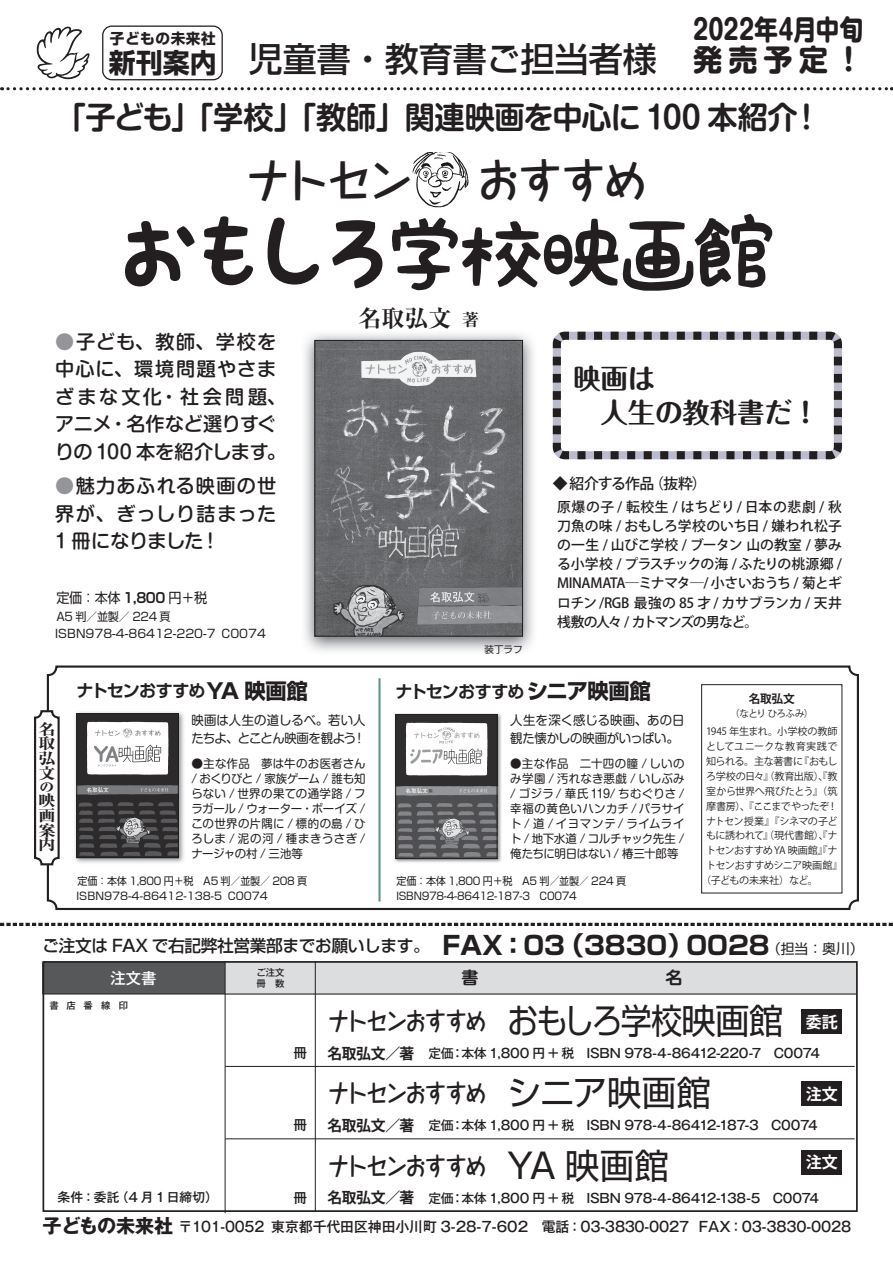
<style>
.page{position:relative;width:893px;height:1263px;background:#fff}
.page>*{position:absolute;margin:0;border:0;box-sizing:border-box;transform-origin:0 0}
.t1{font:85.05px "K Fhimaji";letter-spacing:-.145em;color:#231f20}
.t2{font:700 44.7px "Taka Hand Std De";letter-spacing:-.06em;color:#231f20}
.t3{font:34.8px "Shin Go Pro";letter-spacing:-.045em;color:#231f20;scale:.89 1}
.t4{font:500 34.05px "Shin Go Pro";color:#231f20}
.t5{font:700 30.9px "Shin M Go Pro De";letter-spacing:-.015em;color:#231f20}
.t6{font:700 29.7px "Shin M Go Pro";color:#231f20}
.t7{font:700 27.6px/34px "Maru Fo Pro";letter-spacing:-.01em;color:#231f20}
.t8{font:700 27.6px "Shin M Go Pro";letter-spacing:.005em;color:#231f20;scale:.85 1}
.t9{font:700 24.15px "Taka Hand Std De";letter-spacing:-.09em;color:#231f20;scale:.9 1}
.t10{font:700 expanded 23.4px "Ryumin Pro";color:#231f20}
.t11{font:500 19.2px/27.6px "Shin M Go Pro";letter-spacing:.045em;color:#231f20}
.t12{font:700 16.95px "Shin Go Pro De";letter-spacing:-.05em;color:#231f20}
.t13{font:500 16.8px "Shin Go Upr";letter-spacing:-.025em;color:#231f20}
.t14{font:700 15.9px "Koz Go Pro";color:#fff}
.t15{font:800 15.3px/14.7px "Ryumin Pro";color:#231f20;text-align:justify;scale:1.11 1}
.t16{font:500 15.3px "Gothic MB101 Pro";color:#fff}
.t17{font:500 14.85px "Koz Go Pro";letter-spacing:-.05em;color:#231f20}
.t18{font:700 14.55px "Shin Go Pro";letter-spacing:.04em;color:#231f20}
.t19{font:500 14.1px "Gothic MB101 Pro";letter-spacing:-.01em;color:#231f20}
.t20{font:500 13.8px/19.2px "Koz Go Pro";letter-spacing:-.045em;color:#231f20;text-align:justify}
.t21{font:13.8px "Shin Go Pro";color:#231f20;scale:.95 1}
.t22{font:500 13.65px "Gothic MB101 Pro";color:#231f20}
.t23{font:800 13.35px "Ryumin Pro";color:#231f20;scale:1.11 1}
.t24{font:500 12.75px "Gothic MB101 Pro";letter-spacing:-.015em;color:#231f20}
.t25{font:12.75px/18.1px "Shin M Go Pro";letter-spacing:-.015em;color:#231f20}
.t26{font:500 12.75px "Gothic MB101 Pro";letter-spacing:.025em;color:#231f20}
.t27{font:11.7px/14.9px "Shin M Go Pro";letter-spacing:.005em;color:#231f20;text-align:justify}
.t28{font:11.7px/17px "Shin Go Pro";color:#231f20;scale:.95 1}
.t29{font:700 11.7px "Koz Go Pro";color:#231f20}
.t30{font:10.65px/14.9px "Shin Go Pro";letter-spacing:-.025em;color:#231f20;scale:.95 1}
.t31{font:10.65px/14.9px "Shin Go Pro";color:#231f20;scale:.95 1}
.t32{font:10.05px "Koz Go Pro";letter-spacing:-.035em;color:#231f20}
.t33{font:10.05px "Koz Go Pro";letter-spacing:-.055em;color:#231f20}
.t34{font:10.05px "Koz Go Pro";letter-spacing:-.01em;color:#231f20}
.t35{font:10.05px "Koz Go Pro";letter-spacing:-.065em;color:#231f20}
.t36{font:10.05px "Koz Go Pro";letter-spacing:.02em;color:#231f20}
.t37{font:9.6px "Koz Go Pro";letter-spacing:-.075em;color:#231f20}
.t38{font:9.6px "Shin Go Pro";color:#231f20}
.t39{font:500 9.45px/11.1px "Gothic MB101 Pro";color:#231f20}
.s1{font-weight:700;font-size:27px}
.s2{color:#939598}
.s3{font-family:"Shin Go Pro De";font-weight:700}
.s4{font-size:16.95px}
.s5{font-family:"Shin Go Pro";font-size:21.3px}
.s6{font-weight:700;font-size:25.5px}
.s7{font-family:"Taka Hand Std De";font-weight:700;font-size:24.15px}
.s8{font-family:"Koz Go Pro";font-weight:700;font-size:14.85px}
.s9{font-family:"Koz Go Pro"}
.s10{font-family:"Shin Go Pro";font-weight:400;font-size:34.8px}
.s11{font-weight:700;font-size:19.2px}
</style>
<div class="page">
<div style="left:47px;top:665px;width:812px;height:245px;border:2px solid #231f20;border-radius:9px"></div>
<div style="left:35px;top:711px;width:24px;height:153px;background:#fff;border-radius:6px"></div>
<div style="left:34px;top:710px;width:26px;height:155px;border:2px solid #231f20;border-radius:6px"></div>
<div style="left:225px;top:962px;width:630px;height:33px;background:#dcdddf"></div>
<div style="left:43px;top:962px;width:182px;height:32px;background:#57585a"></div>
<hr style="left:43px;top:994px;width:813px;height:1px;background:#231f20">
<hr style="left:225px;top:961px;width:1px;height:252px;background:#231f20">
<hr style="left:315px;top:961px;width:1px;height:251px;background:#231f20">
<svg style="left:0;top:923px;width:893px;height:3px"></svg>
<hr style="left:225px;top:1138px;width:630px;height:1px;background:#231f20">
<img style="left:75px;top:712px;width:109px;height:151px">
<img style="left:79px;top:715px;width:98px;height:141px">
<div style="left:77px;top:713px;width:102px;height:145px;border:1px solid #231f20"></div>
<img style="left:394px;top:713px;width:108px;height:150px">
<img style="left:397px;top:716px;width:98px;height:141px">
<div style="left:395px;top:714px;width:102px;height:145px;border:1px solid #231f20"></div>
<hr style="left:225px;top:1066px;width:630px;height:1px;background:#231f20">
<div style="left:102px;top:26px;width:121px;height:54px;border:1px solid #231f20;border-radius:9px"></div>
<svg style="left:36px;top:27px;width:54px;height:52px"></svg>
<svg style="left:2px;top:87px;width:890px;height:3px"></svg>
<div style="left:701px;top:684px;width:141px;height:209px;border:1px solid #231f20"></div>
<svg style="left:552px;top:331px;width:290px;height:129px"></svg>
<div style="left:801px;top:1009px;width:41px;height:25px;background:#231f20"></div>
<div style="left:801px;top:1082px;width:41px;height:24px;background:#231f20"></div>
<hr style="left:378px;top:678px;width:3px;height:223px;background:#5d9983">
<div style="left:43px;top:961px;width:815px;height:251px;border:2px solid #231f20"></div>
<img style="left:413px;top:152px;width:56px;height:55px">
<div style="left:801px;top:1150px;width:41px;height:24px;background:#231f20"></div>
<img style="left:304px;top:333px;width:230px;height:318px">
<img style="left:317px;top:342px;width:204px;height:292px">
<div style="left:315px;top:340px;width:208px;height:296px;border:1px solid #231f20"></div>
<p class="t18" style="left:110px;top:26px;width:107px">子どもの未来社</p>
<h3 class="t4" style="left:109px;top:32px;width:550px"><span class="s1">新刊案内</span> 児童書・教育書ご担当者様</h3>
<h3 class="t8" style="left:693px;top:7px;width:202px">2022年4月中旬</h3>
<h3 class="t6" style="left:693px;top:35px;width:172px">発売予定！</h3>
<h3 class="t5" style="left:56px;top:92px;width:767px">「子ども」「学校」「教師」関連映画を中心に 100 本紹介！</h3>
<h2 class="t2" style="left:245px;top:149px;width:170px">ナトセン</h2>
<h2 class="t2" style="left:476px;top:149px;width:174px">おすすめ</h2>
<h1 class="t1" style="left:116px;top:207px;width:662px">おもしろ学校映画館</h1>
<h3 class="t11" style="left:55px;top:325px;width:232px"><span class="s2">●</span>子ども、教師、学校を中心に、環境問題やさまざまな文化・社会問題、アニメ・名作など選りすぐりの 100 本を紹介します。</h3>
<h3 class="t11" style="left:55px;top:470px;width:223px;text-align:justify"><span class="s2">●</span>魅力あふれる映画の世界が、ぎっしり詰まった1 冊になりました！</h3>
<p class="t21" style="left:56px;top:587px;width:160px">定価：本体 <span class="s3">1,800</span> 円＋税</p>
<p class="t28" style="left:55px;top:606px;width:223px">A5 判／並製／ 224 頁<br>ISBN978-4-86412-220-7 C0074</p>
<h3 class="t10" style="left:358px;top:300px;width:123px">名取弘文 <span class="s4">著</span></h3>
<p class="t38" style="left:484px;top:641px;width:40px">装丁ラフ</p>
<h3 class="t7" style="left:573px;top:358px;width:248px">映画は<br>　人生の教科書だ！</h3>
<p class="t17" style="left:553px;top:474px;width:155px">◆ 紹介する作品（抜粋）</p>
<p class="t20" style="left:557px;top:498px;width:286px">原爆の子 / 転校生 / はちどり/ 日本の悲劇 / 秋刀魚の味 / おもしろ学校のいち日 / 嫌われ松子の一生 / 山びこ学校 / ブータン 山の教室 / 夢みる小学校 / プラスチックの海 / ふたりの桃源郷 / MINAMATA―ミナマタ―/ 小さいおうち / 菊とギロチン /RGB 最強の 85 才 / カサブランカ / 天井桟敷の人々 / カトマンズの男など。</p>
<h3 class="t15" style="left:38px;top:720px;width:16px">名取弘文</h3>
<p class="t23" style="left:39px;top:776px;width:14px">の</p>
<h3 class="t15" style="left:38px;top:792px;width:17px">映画案内</h3>
<h3 class="t12" style="left:77px;top:677px;width:233px">ナトセンおすすめ<span class="s5">YA 映画館</span></h3>
<p class="t25" style="left:191px;top:709px;width:176px">映画は人生の道しるべ。若い人たちよ、とことん映画を観よう！</p>
<h3 class="t12" style="left:395px;top:677px;width:257px">ナトセンおすすめ<span class="s5">シニア映画館</span></h3>
<p class="t25" style="left:510px;top:709px;width:176px">人生を深く感じる映画、あの日観た懐かしの映画がいっぱい。</p>
<p class="t27" style="left:191px;top:755px;width:176px">●主な作品　夢は牛のお医者さん/ おくりびと / 家族ゲーム / 誰も知らない / 世界の果ての通学路 / フラガール / ウォーター・ボーイズ /この世界の片隅に / 標的の島 / ひろしま / 泥の河 / 種まきうさぎ /ナージャの村 / 三池等</p>
<p class="t27" style="left:510px;top:755px;width:176px">●主な作品　二十四の瞳 / しいのみ学園 / 汚れなき悪戯 / いしぶみ/ ゴジラ / 華氏 119/ ちむぐりさ /幸福の黄色いハンカチ /パラサイト / 道 / イヨマンテ / ライムライト / 地下水道 / コルチャック先生 /俺たちに明日はない / 椿三十郎等</p>
<p class="t31" style="left:77px;top:873px;width:244px">定価：本体 1,800 円＋税　A5 判／並製／ 208 頁<br>ISBN978-4-86412-138-5 C0074</p>
<p class="t30" style="left:396px;top:873px;width:243px">定価：本体 1,800 円＋税　A5 判／並製／ 224 頁<br>ISBN978-4-86412-187-3　C0074</p>
<p class="t29" style="left:749px;top:691px;width:48px">名取弘文</p>
<p class="t37" style="left:730px;top:707px;width:85px">（なとり ひろふみ）</p>
<p class="t34" style="left:706px;top:725px;width:133px">1945 年生まれ。小学校の教師</p>
<p class="t36" style="left:706px;top:740px;width:133px">としてユニークな教育実践で</p>
<p class="t32" style="left:706px;top:755px;width:133px">知られる。主な著書に『おもし</p>
<p class="t32" style="left:706px;top:770px;width:133px">ろ学校の日々』（教育出版）、『教</p>
<p class="t32" style="left:706px;top:785px;width:133px">室から世界へ飛びたとう』（筑</p>
<p class="t33" style="left:706px;top:799px;width:133px">摩書房）、『ここまでやったぞ！</p>
<p class="t35" style="left:706px;top:814px;width:133px">ナトセン授業』『シネマの子ど</p>
<p class="t32" style="left:706px;top:829px;width:133px">もに誘われて』（現代書館）、『ナ</p>
<p class="t32" style="left:706px;top:844px;width:133px">トセンおすすめ YA 映画館』『ナ</p>
<p class="t32" style="left:706px;top:859px;width:138px">トセンおすすめシニア映画館』</p>
<p class="t33" style="left:701px;top:874px;width:118px">（子どもの未来社）など。</p>
<h3 class="t13" style="left:43px;top:932px;width:823px">ご注文は FAX で右記弊社営業部までお願いします。 <span class="s6">FAX：03（3830）0028</span><sub>（担当：奥川）</sub></h3>
<h3 class="t16" style="left:110px;top:965px;width:48px">注文書</h3>
<p class="t39" style="left:257px;top:966px;width:30px">ご注文冊　数</p>
<p class="t39" style="left:49px;top:998px;width:80px">書　店　番　線　印</p>
<p class="t22" style="left:293px;top:1041px;width:15px">冊</p>
<p class="t26" style="left:57px;top:1186px;width:162px">条件：委託（4 月1日締切）</p>
<p class="t22" style="left:293px;top:1114px;width:15px">冊</p>
<p class="t22" style="left:293px;top:1186px;width:15px">冊</p>
<h3 class="t3" style="left:327px;top:992px;width:514px"><span class="s7">ナトセンおすすめ</span> おもしろ学校映画館</h3>
<p class="t24" style="left:327px;top:1043px;width:494px"><span class="s8">名取弘文／著　</span><span class="s9">定価：</span>本体 1,800 円 + 税　ISBN 978-4-86412-220-7　C0074</p>
<h3 class="t14" style="left:806px;top:1012px;width:33px">委託</h3>
<h3 class="t9" style="left:327px;top:1076px;width:428px">ナトセンおすすめ <span class="s10">シニア映画館</span></h3>
<p class="t24" style="left:327px;top:1115px;width:492px"><span class="s8">名取弘文／著　</span><span class="s9">定価：</span>本体 1,800 円 + 税　ISBN 978-4-86412-187-3　C0074</p>
<h3 class="t14" style="left:806px;top:1084px;width:33px">注文</h3>
<h3 class="t9" style="left:327px;top:1148px;width:381px">ナトセンおすすめ <span class="s10">YA 映画館</span></h3>
<p class="t24" style="left:327px;top:1187px;width:493px"><span class="s8">名取弘文／著　</span><span class="s9">定価：</span>本体 1,800 円 + 税　ISBN 978-4-86412-138-5　C0074</p>
<h3 class="t14" style="left:806px;top:1152px;width:33px">注文</h3>
<p class="t19" style="left:43px;top:1214px;width:810px"><span class="s11">子どもの未来社</span>〒101-0052 東京都千代田区神田小川町 3-28-7-602　電話：03-3830-0027 FAX：03-3830-0028</p>
</div>
